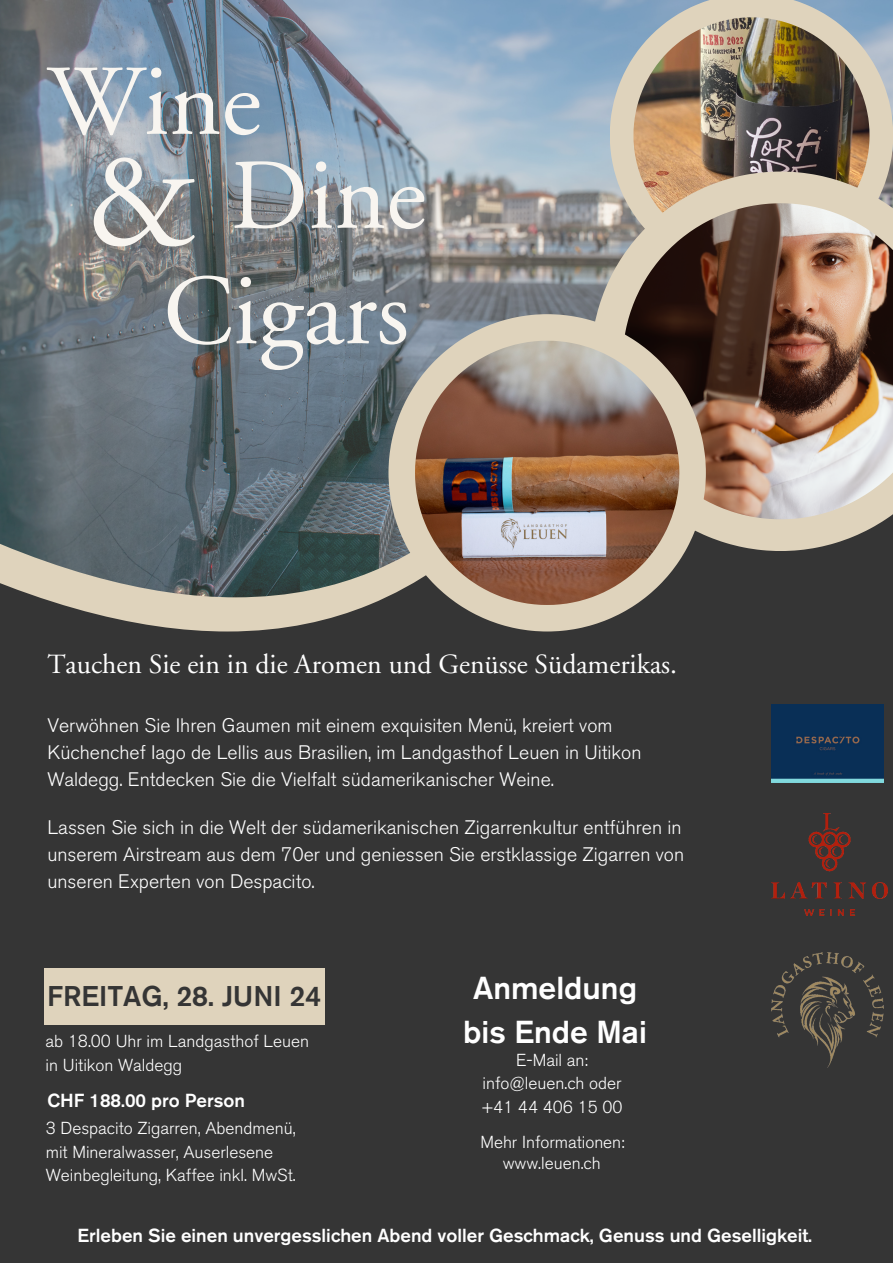
<style>
.page{position:relative;width:893px;height:1263px;background:#353535}
.page>*{position:absolute;margin:0;border:0;box-sizing:border-box;transform-origin:0 0}
.t1{font:136.05px "Adobe Garamond";color:#f8f5f0}
.t2{font:99.98px "Adobe Garamond";color:#f8f5f0}
.t3{font:500 31.5px/43.9px "Akzidenz Grotesk BE";color:#fff;text-align:center}
.t4{font:500 28.28px "Akzidenz Grotesk BE";color:#353535}
.t5{font:27.67px "Adobe Garamond";color:#fff}
.t6{font:300 19.42px/27px "Akzidenz Grotesk BE";color:#fff}
.t7{font:500 18.75px "Akzidenz Grotesk BE";color:#fff}
.t8{font:300 17.25px "Akzidenz Grotesk BE";color:#fff}
</style>
<div class="page">
<svg style="left:38px;top:597px;width:348px;height:34px;fill:#dfd3bc"></svg>
<img style="left:0;top:0;width:610px;height:597px">
<svg style="left:610px;top:0;width:283px;height:172px;background:#b6bebf"></svg>
<img style="left:633px;top:17px;width:236px;height:155px">
<svg style="left:591px;top:172px;width:302px;height:379px;background:#bdb09d"></svg>
<img style="left:622px;top:203px;width:271px;height:316px">
<svg style="left:388px;top:314px;width:318px;height:317px"></svg>
<img style="left:415px;top:341px;width:264px;height:264px">
<div style="left:44px;top:968px;width:280px;height:57px;background:#dfd3bc"></div>
<img style="left:771px;top:953px;width:112px;height:114px">
<img style="left:771px;top:813px;width:116px;height:103px">
<img style="left:771px;top:704px;width:112px;height:78px">
<p class="t2" style="left:47px;top:49px;width:215px">Wine</p>
<p class="t1" style="left:85px;top:129px;width:113px">&amp;</p>
<p class="t2" style="left:230px;top:143px;width:197px">Dine</p>
<p class="t2" style="left:163px;top:258px;width:247px">Cigars</p>
<p class="t5" style="left:47px;top:650px;width:631px">Tauchen Sie ein in die Aromen und Genüsse Südamerikas.</p>
<p class="t6" style="left:47px;top:712px;width:595px">Verwöhnen Sie Ihren Gaumen mit einem exquisiten Menü, kreiert vom<br>Küchenchef Iago de Lellis aus Brasilien, im Landgasthof Leuen in Uitikon<br>Waldegg. Entdecken Sie die Vielfalt südamerikanischer Weine.</p>
<h4 class="t6" style="left:47px;top:814px;width:638px">Lassen Sie sich in die Welt der südamerikanischen Zigarrenkultur entführen in unserem Airstream aus dem 70er und geniessen Sie erstklassige Zigarren von unseren Experten von Despacito.</h4>
<p class="t4" style="left:47px;top:979px;width:275px">FREITAG, 28. JUNI 24</p>
<p class="t8" style="left:46px;top:1032px;width:265px">ab 18.00 Uhr im Landgasthof Leuen</p>
<p class="t8" style="left:46px;top:1055px;width:138px">in Uitikon Waldegg</p>
<p class="t7" style="left:47px;top:1089px;width:199px">CHF 188.00 pro Person</p>
<p class="t8" style="left:46px;top:1118px;width:251px">3 Despacito Zigarren, Abendmenü,</p>
<p class="t8" style="left:46px;top:1142px;width:229px">mit Mineralwasser, Auserlesene</p>
<p class="t8" style="left:46px;top:1166px;width:251px">Weinbegleitung, Kaffee inkl. MwSt.</p>
<h2 class="t3" style="left:463px;top:965px;width:185px">Anmeldung bis Ende Mai</h2>
<p class="t8" style="left:516px;top:1050px;width:73px">E-Mail an:</p>
<p class="t8" style="left:482px;top:1074px;width:141px">info@leuen.ch oder</p>
<p class="t8" style="left:482px;top:1097px;width:142px">+41 44 406 15 00</p>
<h6 class="t8" style="left:480px;top:1132px;width:146px">Mehr Informationen:</h6>
<h6 class="t8" style="left:502px;top:1153px;width:100px">www.leuen.ch</h6>
<h3 class="t7" style="left:78px;top:1224px;width:736px">Erleben Sie einen unvergesslichen Abend voller Geschmack, Genuss und Geselligkeit.</h3>
</div>
